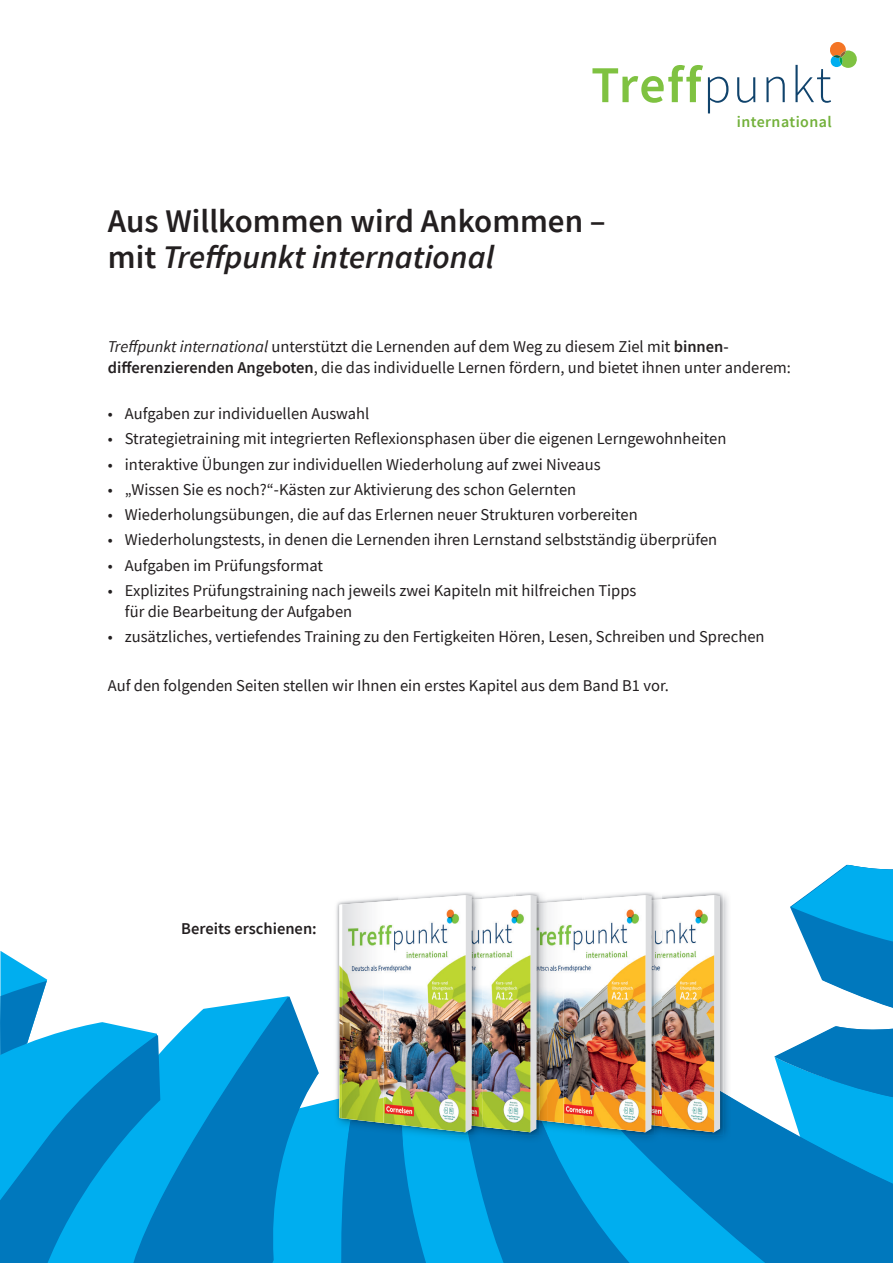
<style>
.page{position:relative;width:893px;height:1263px;background:#fff}
.page>*{position:absolute;margin:0;border:0;box-sizing:border-box;transform-origin:0 0}
.t1{font:600 33px/36px "CV Source Sans";color:#231f20}
.t2{font:16.5px/21px "CV Source Sans";color:#231f20}
.t3{font:600 16.5px "CV Source Sans";color:#231f20}
.t4{font:600 15.9px "CV Source Sans";letter-spacing:.03em;color:#73b13b}
.s1{font-style:italic}
.s2{font-weight:600}
</style>
<div class="page">
<div style="left:319px;top:1100px;width:19px;height:163px;background:#00aeef"></div>
<svg style="left:720px;top:1056px;width:173px;height:207px;background:#188fcc"></svg>
<svg style="left:160px;top:996px;width:159px;height:267px;background:#1598d5"></svg>
<svg style="left:775px;top:864px;width:118px;height:250px"></svg>
<svg style="left:0;top:951px;width:160px;height:312px"></svg>
<img style="left:723px;top:895px;width:8px;height:198px">
<img style="left:720px;top:1093px;width:11px;height:50px">
<img style="left:720px;top:893px;width:3px;height:198px">
<img style="left:720px;top:1091px;width:3px;height:44px">
<img style="left:334px;top:1099px;width:4px;height:44px">
<img style="left:336px;top:903px;width:2px;height:195px">
<img style="left:336px;top:1098px;width:2px;height:37px">
<img style="left:338px;top:892px;width:382px;height:371px">
<img style="left:342px;top:901px;width:42px;height:222px">
<svg style="left:592px;top:42px;width:265px;height:71px"></svg>
<h1 class="t1" style="left:108px;top:202px;width:499px">Aus Willkommen wird Ankommen – mit <span class="s1">Treffpunkt international</span></h1>
<p class="t4" style="left:737px;top:112px;width:97px">international</p>
<p class="t2" style="left:108px;top:336px;width:685px"><span class="s1">Treffpunkt international</span> unterstützt die Lernenden auf dem Weg zu diesem Ziel mit <span class="s2">binnen&shy;differenzierenden Angeboten</span>, die das individuelle Lernen fördern, und bietet ihnen unter anderem:</p>
<p class="t2" style="left:108px;top:403px;width:263px">• Aufgaben zur individuellen Auswahl</p>
<p class="t2" style="left:108px;top:428px;width:620px">• Strategietraining mit integrierten Reflexionsphasen über die eigenen Lerngewohnheiten</p>
<p class="t2" style="left:108px;top:453px;width:494px">• interaktive Übungen zur individuellen Wiederholung auf zwei Niveaus</p>
<p class="t2" style="left:108px;top:479px;width:470px">• „Wissen Sie es noch?“-Kästen zur Aktivierung des schon Gelernten</p>
<p class="t2" style="left:108px;top:504px;width:531px">• Wiederholungsübungen, die auf das Erlernen neuer Strukturen vorbereiten</p>
<p class="t2" style="left:108px;top:529px;width:611px">• Wiederholungstests, in denen die Lernenden ihren Lernstand selbstständig überprüfen</p>
<p class="t2" style="left:108px;top:554px;width:217px">• Aufgaben im Prüfungsformat</p>
<p class="t2" style="left:125px;top:580px;width:513px;text-indent:-17px">• Explizites Prüfungstraining nach jeweils zwei Kapiteln mit hilfreichen Tipps für die Bearbeitung der Aufgaben</p>
<p class="t2" style="left:108px;top:626px;width:658px">• zusätzliches, vertiefendes Training zu den Fertigkeiten Hören, Lesen, Schreiben und Sprechen</p>
<p class="t2" style="left:108px;top:674px;width:562px">Auf den folgenden Seiten stellen wir Ihnen ein erstes Kapitel aus dem Band B1 vor.</p>
<p class="t3" style="left:181px;top:917px;width:137px">Bereits erschienen:</p>
</div>
